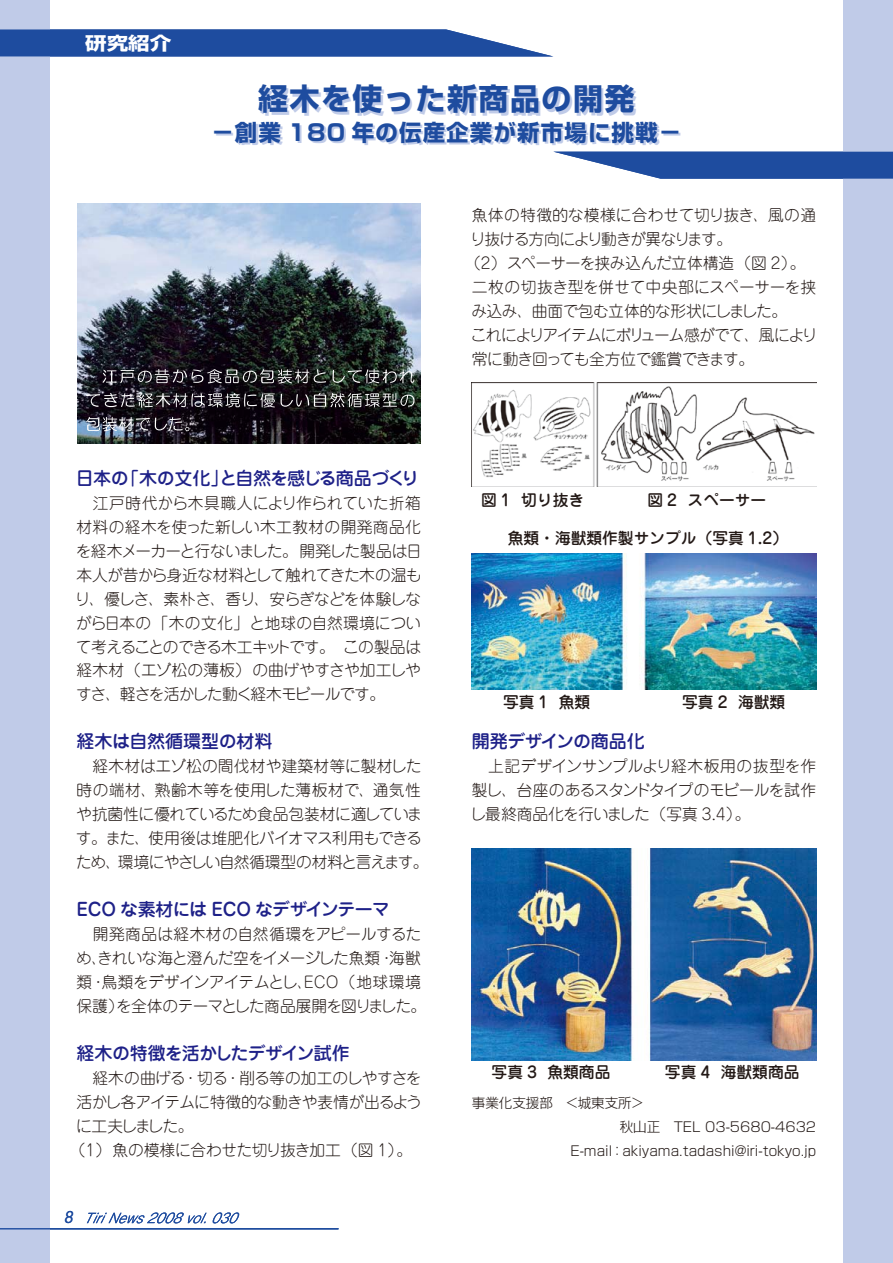
<style>
.page{position:relative;width:893px;height:1263px;background:#fff}
.page>*{position:absolute;margin:0;border:0;box-sizing:border-box;transform-origin:0 0}
.t1{font:30px "Shin Go Pro Bold 90 msp RKSJ H";letter-spacing:.05em;color:#1e4c9f}
.t2{font:22.5px "Shin Go Pro Bold 90 msp RKSJ H";letter-spacing:.05em;color:#1e4c9f}
.t3{font:18px "Jun 34 Pro Medium 90 msp RKSJ H";letter-spacing:-.035em;color:#1e2188}
.t4{font:18px "Jun 34 Pro Medium 90 msp RKSJ H";letter-spacing:-.055em;color:#1e2188}
.t5{font:18px "Jun 34 Pro Medium 90 msp RKSJ H";letter-spacing:-.01em;color:#1e2188}
.t6{font:18px "Shin Go Pro Bold 90 msp RKSJ H";color:#fff;scale:1.2 1}
.t7{font:italic 15.9px "Futura";color:#1e4c9f}
.t8{font:15.75px/24px "Jun 101 Pro Light 90 msp RKSJ H";letter-spacing:-.03em;color:#231916;text-align:justify}
.t9{font:15.75px/24px "Jun 101 Pro Light 90 msp RKSJ H";letter-spacing:-.01em;color:#231916}
.t10{font:15.75px "Jun 34 Pro Medium 90 msp RKSJ H";color:#231916}
.t11{font:15.75px "Jun 101 Pro Light 90 msp RKSJ H";letter-spacing:-.065em;color:#231916}
.t12{font:15.75px "Jun 101 Pro Light 90 msp RKSJ H";letter-spacing:.005em;color:#231916}
.t13{font:15.75px "Jun 101 Pro Light 90 msp RKSJ H";letter-spacing:-.095em;color:#231916}
.t14{font:15.75px "Jun 101 Pro Light 90 msp RKSJ H";letter-spacing:-.09em;color:#231916}
.t15{font:13.5px "Shin Go Pro Light 90 msp RKSJ H";color:#231916}
</style>
<div class="page">
<div style="left:0;top:0;width:49px;height:1263px;background:#c0cbe8"></div>
<div style="left:843px;top:0;width:50px;height:1263px;background:#c0cbe8"></div>
<svg style="left:0;top:29px;width:552px;height:27px;background:#345ea8"></svg>
<svg style="left:555px;top:152px;width:338px;height:27px"></svg>
<hr style="left:0;top:1228px;width:338px;height:1px;background:#1e4c9f">
<svg style="left:87px;top:1212px;width:153px;height:11px"></svg>
<img style="left:472px;top:383px;width:344px;height:104px">
<img style="left:77px;top:204px;width:344px;height:240px">
<svg style="left:103px;top:369px;width:223px;height:15px;background:#454348"></svg>
<svg style="left:333px;top:369px;width:81px;height:14px"></svg>
<svg style="left:86px;top:393px;width:189px;height:14px;background:#4e4b51"></svg>
<svg style="left:281px;top:393px;width:133px;height:14px;background:#4c4d4d"></svg>
<svg style="left:86px;top:417px;width:103px;height:14px"></svg>
<img style="left:472px;top:553px;width:344px;height:137px">
<img style="left:472px;top:848px;width:344px;height:212px">
<p class="t6" style="left:85px;top:36px;width:73px">研究紹介</p>
<h1 class="t1" style="left:258px;top:88px;width:378px">経木を使った新商品の開発</h1>
<h2 class="t2" style="left:211px;top:124px;width:471px">－創業 180 年の伝産企業が新市場に挑戦－</h2>
<p class="t12" style="left:472px;top:209px;width:346px">魚体の特徴的な模様に合わせて切り抜き、風の通</p>
<p class="t13" style="left:470px;top:233px;width:263px">り抜ける方向により動きが異なります。</p>
<p class="t8" style="left:465px;top:253px;width:342px">（2）スペーサーを挟み込んだ立体構造（図 2）。</p>
<p class="t8" style="left:472px;top:277px;width:346px">二枚の切抜き型を併せて中央部にスペーサーを挟</p>
<p class="t8" style="left:471px;top:301px;width:317px">み込み、曲面で包む立体的な形状にしました。</p>
<p class="t11" style="left:471px;top:329px;width:348px">これによりアイテムにボリューム感がでて、風により</p>
<p class="t8" style="left:472px;top:349px;width:284px">常に動き回っても全方位で鑑賞できます。</p>
<p class="t3" style="left:76px;top:471px;width:345px">日本の「木の文化」と自然を感じる商品づくり</p>
<p class="t8" style="left:75px;top:493px;width:349px">　江戸時代から木具職人により作られていた折箱材料の経木を使った新しい木工教材の開発商品化を経木メーカーと行ないました。開発した製品は日本人が昔から身近な材料として触れてきた木の温もり、優しさ、素朴さ、香り、安らぎなどを体験しながら日本の「木の文化」と地球の自然環境について考えることのできる木工キットです。 この製品は経木材（エゾ松の薄板）の曲げやすさや加工しやすさ、軽さを活かした動く経木モビールです。</p>
<p class="t5" style="left:77px;top:735px;width:197px">経木は自然循環型の材料</p>
<p class="t9" style="left:76px;top:757px;width:354px">　経木材はエゾ松の間伐材や建築材等に製材した時の端材、熟齢木等を使用した薄板材で、通気性や抗菌性に優れているため食品包装材に適しています。また、使用後は堆肥化バイオマス利用もできるため、環境にやさしい自然循環型の材料と言えます。</p>
<p class="t3" style="left:77px;top:903px;width:315px">ECO な素材には ECO なデザインテーマ</p>
<p class="t8" style="left:76px;top:925px;width:352px;text-align:left">　開発商品は経木材の自然循環をアピールするため、きれいな海と澄んだ空をイメージした魚類・海獣類・鳥類をデザインアイテムとし、ECO（地球環境保護）を全体のテーマとした商品展開を図りました。</p>
<p class="t4" style="left:77px;top:1047px;width:275px">経木の特徴を活かしたデザイン試作</p>
<p class="t8" style="left:77px;top:1069px;width:347px">　経木の曲げる・切る・削る等の加工のしやすさを</p>
<p class="t8" style="left:77px;top:1093px;width:347px">活かし各アイテムに特徴的な動きや表情が出るよう</p>
<p class="t14" style="left:76px;top:1120px;width:119px">に工夫しました。</p>
<p class="t8" style="left:70px;top:1140px;width:344px">（1）魚の模様に合わせた切り抜き加工（図 1）。</p>
<p class="t7" style="left:63px;top:1210px;width:11px">8</p>
<p class="t10" style="left:481px;top:494px;width:105px">図 1 切り抜き</p>
<p class="t10" style="left:647px;top:494px;width:120px">図 2 スペーサー</p>
<p class="t10" style="left:508px;top:532px;width:282px">魚類・海獣類作製サンプル（写真 1.2）</p>
<p class="t10" style="left:503px;top:696px;width:89px">写真 1 魚類</p>
<p class="t10" style="left:682px;top:696px;width:105px">写真 2 海獣類</p>
<p class="t3" style="left:472px;top:735px;width:174px">開発デザインの商品化</p>
<p class="t8" style="left:470px;top:757px;width:348px">　上記デザインサンプルより経木板用の抜型を作製し、台座のあるスタンドタイプのモビールを試作し最終商品化を行いました（写真 3.4）。</p>
<p class="t10" style="left:492px;top:1066px;width:120px">写真 3 魚類商品</p>
<p class="t10" style="left:665px;top:1066px;width:136px">写真 4 海獣類商品</p>
<p class="t15" style="left:472px;top:1098px;width:174px">事業化支援部　＜城東支所＞</p>
<p class="t15" style="left:620px;top:1122px;width:198px">秋山正　TEL 03-5680-4632</p>
<p class="t15" style="left:570px;top:1146px;width:247px">E-mail：akiyama.tadashi@iri-tokyo.jp</p>
</div>
